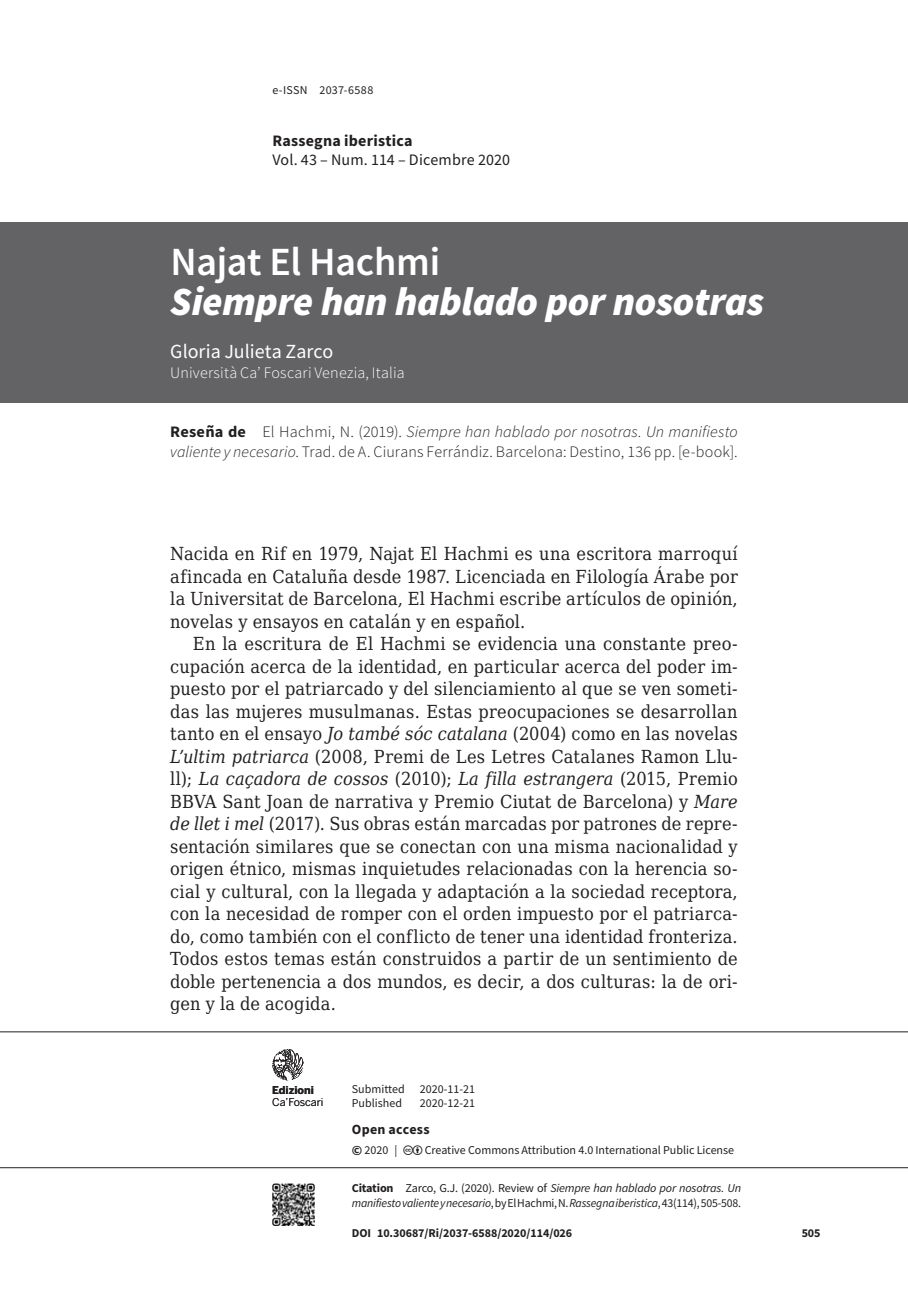
<style>
.page{position:relative;width:908px;height:1304px;background:#fff}
.page>*{position:absolute;margin:0;border:0;box-sizing:border-box;transform-origin:0 0}
.t1{font:italic 900 40px "Source Sans Pro";letter-spacing:-.005em;color:#fff}
.t2{font:600 40px "Source Sans Pro";letter-spacing:-.01em;color:#fff}
.t3{font:20px "Source Sans Pro";color:#fff}
.t4{font:18px/22.4px "DejaVu Serif Condensed";letter-spacing:.01em;color:#231f20;text-align:justify}
.t5{font:300 16px/20px "Source Sans Pro";letter-spacing:.01em;color:#231f20}
.t6{font:300 16px "Source Sans Pro";letter-spacing:.01em;color:#fff}
.t7{font:16px "Source Sans Pro";letter-spacing:.01em;color:#231f20}
.t8{font:700 16px "Source Sans Pro";letter-spacing:.015em;color:#231f20}
.t9{font:700 14px "Source Sans Pro";letter-spacing:.02em;color:#231f20}
.t10{font:italic 12px/15px "Source Sans Pro";letter-spacing:-.015em;color:#231f20}
.t11{font:12px "Source Sans Pro";color:#231f20}
.t12{font:700 12px "Source Sans Pro";letter-spacing:-.005em;color:#231f20}
.t13{font:12px "Source Sans Pro";letter-spacing:.02em;color:#231f20}
.t14{font:10.8px "Benton Sans";letter-spacing:-.01em;color:#231f20}
.t15{font:700 10.8px "Benton Sans";color:#231f20}
.s1{font-weight:700}
.s2{font-style:italic}
.s3{font-weight:700;font-size:14px}
.s4{font-weight:700;font-style:normal}
.s5{font-style:normal}
</style>
<div class="page">
<hr style="left:0;top:1031px;width:907px;height:1px;background:#231f20">
<hr style="left:0;top:1167px;width:907px;height:1px;background:#231f20">
<svg style="left:272px;top:1049px;width:31px;height:31px"></svg>
<img style="left:272px;top:1183px;width:42px;height:42px">
<div style="left:0;top:223px;width:907px;height:180px;background:#636366"></div>
<p class="t13" style="left:272px;top:82px;width:102px">e-ISSN 2037-6588</p>
<p class="t8" style="left:272px;top:130px;width:142px">Rassegna iberistica</p>
<p class="t7" style="left:272px;top:150px;width:239px">Vol. 43 – Num. 114 – Dicembre 2020</p>
<h1 class="t2" style="left:170px;top:236px;width:271px">Najat El Hachmi</h1>
<h1 class="t1" style="left:170px;top:274px;width:595px">Siempre han hablado por nosotras</h1>
<p class="t3" style="left:170px;top:339px;width:165px">Gloria Julieta Zarco</p>
<p class="t6" style="left:170px;top:363px;width:236px">Università Ca’ Foscari Venezia, Italia</p>
<p class="t5" style="left:170px;top:422px;width:568px"><span class="s1">Reseña de</span> El Hachmi, N. (2019). <span class="s2">Siempre han hablado por nosotras. Un manifiesto valiente y necesario</span>. Trad. de A. Ciurans Ferrándiz. Barcelona: Destino, 136 pp. [e-book].</p>
<p class="t4" style="left:170px;top:542px;width:568px">Nacida en Rif en 1979, Najat El Hachmi es una escritora marroquí afincada en Cataluña desde 1987. Licenciada en Filología Árabe por la Universitat de Barcelona, El Hachmi escribe artículos de opinión, novelas y ensayos en catalán y en español.</p>
<p class="t4" style="left:170px;top:632px;width:568px;text-indent:23px">En la escritura de El Hachmi se evidencia una constante preo&shy;cupación acerca de la identidad, en particular acerca del poder im&shy;puesto por el patriarcado y del silenciamiento al que se ven someti&shy;das las mujeres musulmanas. Estas preocupaciones se desarrollan tanto en el ensayo <span class="s2">Jo també sóc catalana</span> (2004) como en las novelas <span class="s2">L’ultim patriarca</span> (2008, Premi de Les Letres Catalanes Ramon Llu&shy;ll); <span class="s2">La caçadora de cossos</span> (2010); <span class="s2">La filla estrangera</span> (2015, Premio BBVA Sant Joan de narrativa y Premio Ciutat de Barcelona) y <span class="s2">Mare de llet i mel</span> (2017). Sus obras están marcadas por patrones de repre&shy;sentación similares que se conectan con una misma nacionalidad y origen étnico, mismas inquietudes relacionadas con la herencia so&shy;cial y cultural, con la llegada y adaptación a la sociedad receptora, con la necesidad de romper con el orden impuesto por el patriarca&shy;do, como también con el conflicto de tener una identidad fronteriza.<br>Todos estos temas están construidos a partir de un sentimiento de doble pertenencia a dos mundos, es decir, a dos culturas: la de ori&shy;gen y la de acogida.</p>
<p class="t15" style="left:272px;top:1084px;width:43px">Edizioni</p>
<p class="t14" style="left:272px;top:1095px;width:53px">Ca’Foscari</p>
<p class="t11" style="left:351px;top:1081px;width:54px">Submitted</p>
<p class="t11" style="left:420px;top:1081px;width:57px">2020-11-21</p>
<p class="t11" style="left:351px;top:1095px;width:52px">Published</p>
<p class="t11" style="left:420px;top:1095px;width:57px">2020-12-21</p>
<p class="t9" style="left:351px;top:1120px;width:79px">Open access</p>
<p class="t11" style="left:351px;top:1142px;width:47px"><span class="s3">©</span> 2020 |</p>
<p class="t11" style="left:424px;top:1142px;width:311px">Creative Commons Attribution 4.0 International Public License</p>
<p class="t10" style="left:351px;top:1181px;width:390px"><span class="s4">Citation</span> <span class="s5">Zarco, G.J. (2020). Review of</span> Siempre han hablado por nosotras. Un manifiesto valiente y necesario<span class="s5">, by El Hachmi, N.</span> Rassegna iberistica<span class="s5">, 43(114), 505-508.</span></p>
<p class="t12" style="left:351px;top:1225px;width:222px">DOI 10.30687/Ri/2037-6588/2020/114/026</p>
<p class="t12" style="left:801px;top:1225px;width:20px">505</p>
</div>
